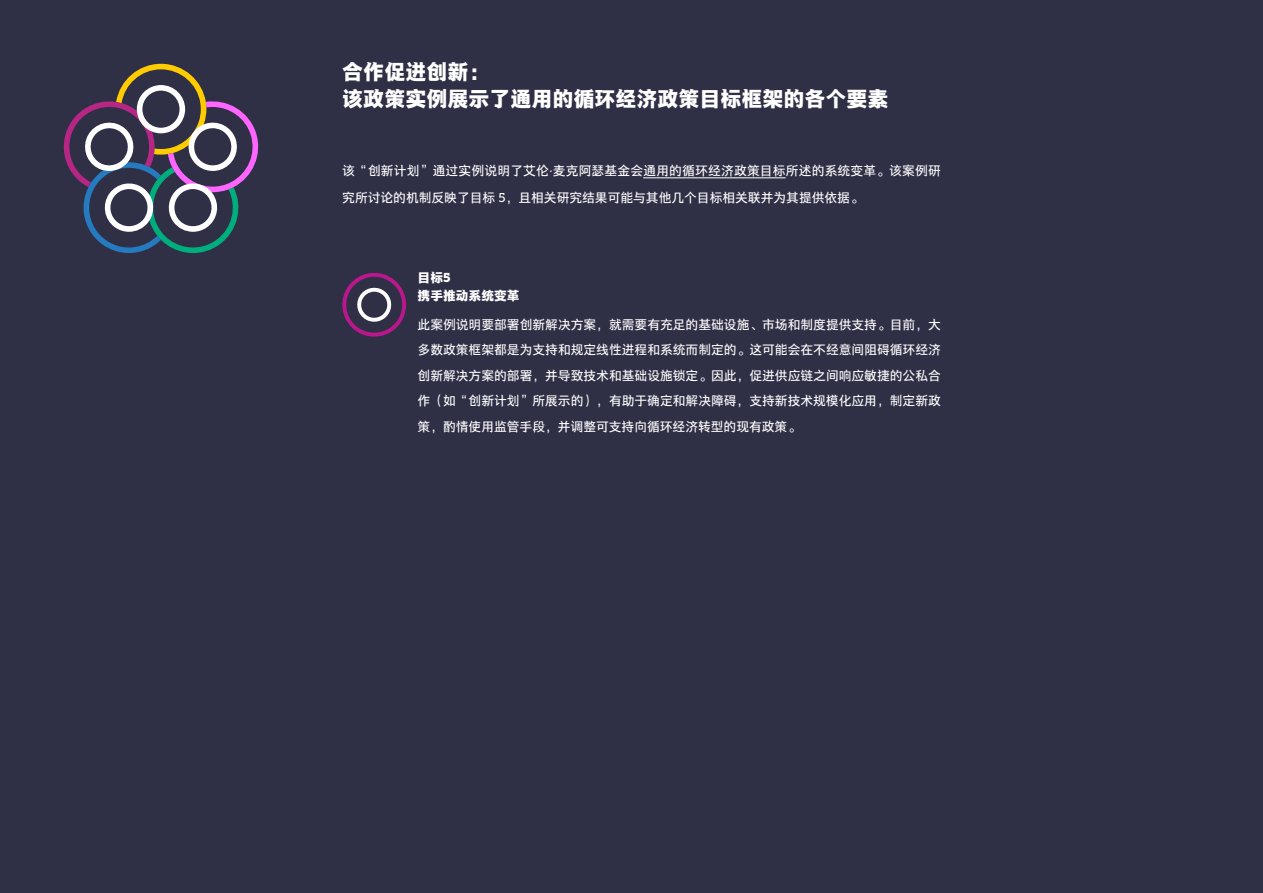
<style>
.page{position:relative;width:1263px;height:893px;background:#2f2f46}
.page>*{position:absolute;margin:0;border:0;box-sizing:border-box;transform-origin:0 0}
.t1{font:21px/27px "HY Tie Xian Hei HEJ";color:#fff}
.t2{font:12.75px/25.5px "HY Tie Xian Hei EEJ";color:#fff}
.t3{font:12.75px/18px "HY Tie Xian Hei HEJ";color:#fff}
.s1{font-family:"Museo Slab 500"}
.s2{font-family:"Museo Slab 900"}
</style>
<div class="page">
<svg style="left:63px;top:64px;width:196px;height:189px"></svg>
<svg style="left:342px;top:272px;width:64px;height:65px"></svg>
<hr style="left:643px;top:177px;width:143px;height:1px;background:#fff">
<h1 class="t1" style="left:342px;top:57px;width:547px">合作促进创新：<br>该政策实例展示了通用的循环经济政策目标框架的各个要素</h1>
<p class="t2" style="left:342px;top:156px;width:600px;line-height:27px">该“创新计划”通过实例说明了艾伦<span class="s1">·</span>麦克阿瑟基金会通用的循环经济政策目标所述的系统变革。该案例研究所讨论的机制反映了目标 <span class="s1">5</span>，且相关研究结果可能与其他几个目标相关联并为其提供依据。</p>
<p class="t3" style="left:418px;top:268px;width:103px">目标<span class="s2">5<br></span>携手推动系统变革</p>
<p class="t2" style="left:418px;top:311px;width:525px;text-align:justify">此案例说明要部署创新解决方案，就需要有充足的基础设施、市场和制度提供支持。目前，大多数政策框架都是为支持和规定线性进程和系统而制定的。这可能会在不经意间阻碍循环经济创新解决方案的部署，并导致技术和基础设施锁定。因此，促进供应链之间响应敏捷的公私合作（如“创新计划”所展示的），有助于确定和解决障碍，支持新技术规模化应用，制定新政策，酌情使用监管手段，并调整可支持向循环经济转型的现有政策。</p>
</div>
